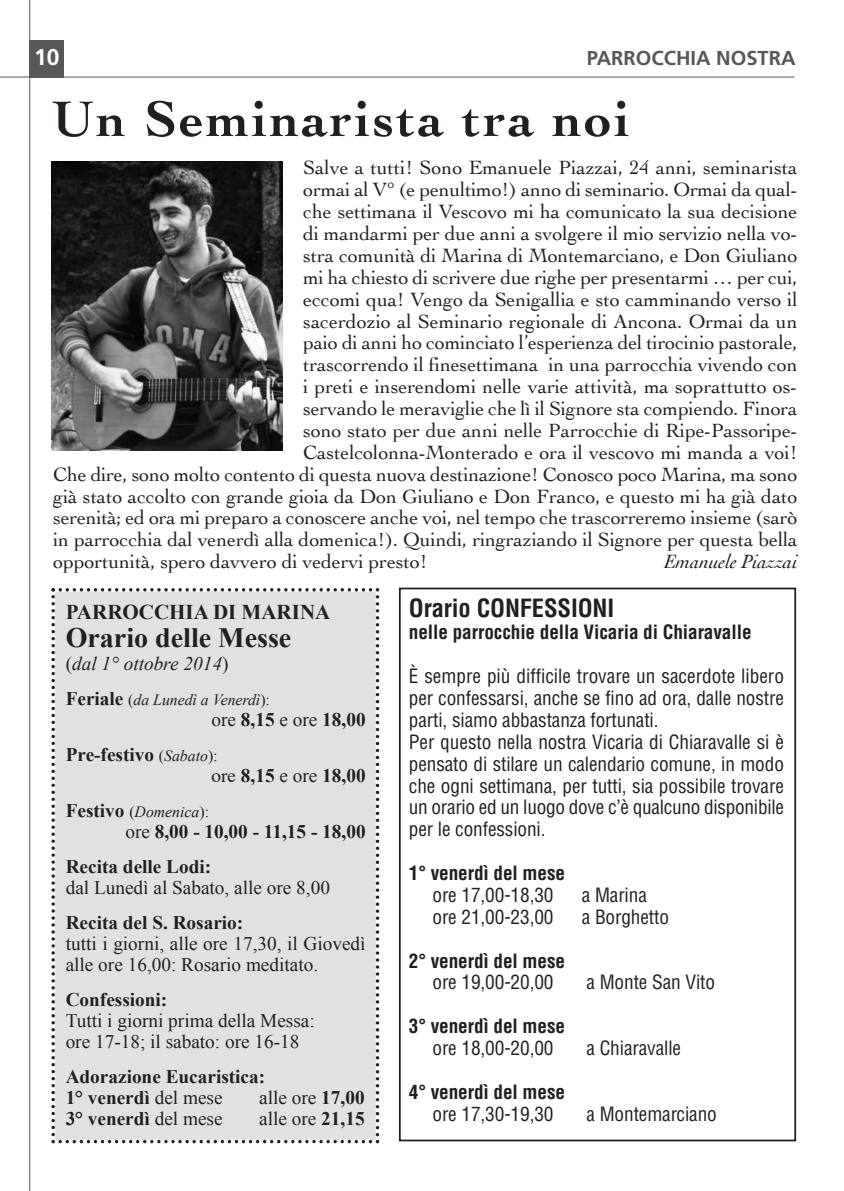
<style>
.page{position:relative;width:844px;height:1191px;background:#fff}
.page>*{position:absolute;margin:0;border:0;box-sizing:border-box;transform-origin:0 0}
.t1{font:700 52.5px "Cochin";letter-spacing:.05em;color:#231f20}
.t2{font:700 28px "Times New Roman";color:#231f20}
.t3{font:700 condensed 24.5px "Helvetica";letter-spacing:-.005em;color:#231f20}
.t4{font:700 22.75px "Frutiger";color:#fff}
.t5{font:700 21px "Times New Roman";color:#231f20}
.t6{font:20.12px "Cochin";letter-spacing:-.005em;color:#231f20}
.t7{font:700 20.12px "Frutiger";color:#57585a}
.t8{font:italic 20.12px "Cochin";letter-spacing:-.005em;color:#231f20}
.t9{font:condensed 19.25px/21.9px "Helvetica";letter-spacing:-.005em;color:#231f20}
.t10{font:700 19.25px/35px "Times New Roman";color:#231f20}
.t11{font:19.25px/21px "Times New Roman";color:#231f20}
.t12{font:700 condensed 19.25px "Helvetica";letter-spacing:-.005em;color:#231f20}
.t13{font:italic 19.25px "Times New Roman";color:#231f20}
.t14{font:italic 15.75px "Times New Roman";color:#231f20}
.s1{font-style:normal}
.s2{font-weight:700;font-style:normal;font-size:19.25px}
.s3{font-weight:400}
.s4{font-weight:400;font-size:15.75px}
.s5{font-weight:400;font-style:italic;font-size:15.75px}
.s6{font-family:"Times";font-weight:400}
.s7{font-weight:700}
</style>
<div class="page">
<hr style="left:0;top:77px;width:794px;height:1px;background:#57585a">
<hr style="left:29px;top:0;width:1px;height:1191px;background:#57585a">
<div style="left:30px;top:40px;width:34px;height:37px;background:#57585a"></div>
<img style="left:51px;top:161px;width:231px;height:289px">
<div style="left:51px;top:588px;width:328px;height:555px;background:#e0e1e3"></div>
<div style="left:399px;top:587px;width:396px;height:554px;border:2px solid #231f20"></div>
<p class="t4" style="left:34px;top:48px;width:27px">10</p>
<p class="t7" style="left:587px;top:50px;width:210px">PARROCCHIA NOSTRA</p>
<h1 class="t1" style="left:52px;top:88px;width:579px">Un Seminarista tra noi</h1>
<p class="t6" style="left:303px;top:156px;width:495px">Salve a tutti! Sono Emanuele Piazzai, 24 anni, seminarista</p>
<p class="t6" style="left:303px;top:178px;width:495px">ormai al V° (e penultimo!) anno di seminario. Ormai da qual-</p>
<p class="t6" style="left:303px;top:200px;width:495px">che settimana il Vescovo mi ha comunicato la sua decisione</p>
<p class="t6" style="left:303px;top:222px;width:495px">di mandarmi per due anni a svolgere il mio servizio nella vo-</p>
<p class="t6" style="left:303px;top:244px;width:495px">stra comunità di Marina di Montemarciano, e Don Giuliano</p>
<p class="t6" style="left:303px;top:266px;width:495px">mi ha chiesto di scrivere due righe per presentarmi … per cui,</p>
<p class="t6" style="left:303px;top:287px;width:495px">eccomi qua! Vengo da Senigallia e sto camminando verso il</p>
<p class="t6" style="left:303px;top:309px;width:495px">sacerdozio al Seminario regionale di Ancona. Ormai da un</p>
<p class="t6" style="left:303px;top:331px;width:495px">paio di anni ho cominciato l’esperienza del tirocinio pastorale,</p>
<p class="t6" style="left:303px;top:353px;width:495px">trascorrendo il finesettimana in una parrocchia vivendo con</p>
<p class="t6" style="left:303px;top:375px;width:495px">i preti e inserendomi nelle varie attività, ma soprattutto os-</p>
<p class="t6" style="left:303px;top:397px;width:495px">servando le meraviglie che lì il Signore sta compiendo. Finora</p>
<p class="t6" style="left:303px;top:419px;width:495px">sono stato per due anni nelle Parrocchie di Ripe-Passoripe-</p>
<p class="t6" style="left:303px;top:441px;width:495px">Castelcolonna-Monterado e ora il vescovo mi manda a voi!</p>
<p class="t6" style="left:53px;top:462px;width:745px">Che dire, sono molto contento di questa nuova destinazione! Conosco poco Marina, ma sono</p>
<p class="t6" style="left:53px;top:484px;width:745px">già stato accolto con grande gioia da Don Giuliano e Don Franco, e questo mi ha già dato</p>
<p class="t6" style="left:53px;top:506px;width:745px">serenità; ed ora mi preparo a conoscere anche voi, nel tempo che trascorreremo insieme (sarò</p>
<p class="t6" style="left:53px;top:528px;width:745px">in parrocchia dal venerdì alla domenica!). Quindi, ringraziando il Signore per questa bella</p>
<p class="t6" style="left:53px;top:550px;width:376px">opportunità, spero davvero di vedervi presto!</p>
<p class="t8" style="left:664px;top:550px;width:135px">Emanuele Piazzai</p>
<p class="t5" style="left:66px;top:600px;width:266px">PARROCChIA DI MARINA</p>
<h2 class="t2" style="left:66px;top:622px;width:227px">Orario delle Messe</h2>
<p class="t13" style="left:66px;top:652px;width:164px"><span class="s1">(</span>dal 1° ottobre 2014<span class="s1">)</span></p>
<p class="t14" style="left:66px;top:690px;width:206px"><span class="s2">Feriale</span> <span class="s1">(</span>da Lunedì a Venerdì<span class="s1">):</span></p>
<p class="t10" style="left:66px;top:701px;width:301px;text-indent:146px"><span class="s3">ore</span> 8,15 <span class="s3">e ore</span> 18,00<br>Pre-festivo <span class="s4">(</span><span class="s5">Sabato</span><span class="s4">):</span></p>
<p class="t10" style="left:211px;top:757px;width:155px"><span class="s6">ore</span> 8,15 <span class="s3">e ore</span> 18,00</p>
<p class="t14" style="left:66px;top:802px;width:145px"><span class="s2">Festivo</span> <span class="s1">(</span>Domenica<span class="s1">):</span></p>
<p class="t10" style="left:66px;top:813px;width:301px;text-indent:60px"><span class="s3">ore</span> 8,00 - 10,00 - 11,15 - 18,00<br>Recita delle Lodi:</p>
<p class="t11" style="left:66px;top:876px;width:266px">dal Lunedì al Sabato, alle ore 8,00</p>
<p class="t10" style="left:66px;top:904px;width:179px">Recita del S. Rosario:</p>
<p class="t11" style="left:66px;top:932px;width:301px">tutti i giorni, alle ore 17,30, il Giovedì alle ore 16,00: Rosario meditato.</p>
<p class="t10" style="left:66px;top:981px;width:103px">Confessioni:</p>
<p class="t11" style="left:66px;top:1009px;width:250px">Tutti i giorni prima della Messa: ore 17-18; il sabato: ore 16-18</p>
<p class="t10" style="left:66px;top:1065px;width:201px;line-height:21px">Adorazione Eucaristica:<br>1° venerdì <span class="s3">del mese</span></p>
<p class="t11" style="left:259px;top:1086px;width:107px">alle ore <span class="s7">17,00</span></p>
<p class="t10" style="left:66px;top:1100px;width:158px">3° venerdì <span class="s3">del mese</span></p>
<p class="t11" style="left:259px;top:1107px;width:107px">alle ore <span class="s7">21,15</span></p>
<p class="t3" style="left:409px;top:594px;width:207px">Orario CONFESSIONI</p>
<p class="t12" style="left:409px;top:621px;width:344px">nelle parrocchie della Vicaria di Chiaravalle</p>
<p class="t9" style="left:409px;top:665px;width:376px">È sempre più difficile trovare un sacerdote libero per confessarsi, anche se fino ad ora, dalle nostre parti, siamo abbastanza fortunati.<br>Per questo nella nostra Vicaria di Chiaravalle si è pensato di stilare un calendario comune, in modo che ogni settimana, per tutti, sia possibile trovare un orario ed un luogo dove c’è qualcuno disponibile per le confessioni.</p>
<p class="t12" style="left:409px;top:862px;width:158px">1° venerdì del mese</p>
<p class="t9" style="left:432px;top:884px;width:123px">ore 17,00-18,30</p>
<p class="t9" style="left:581px;top:884px;width:67px">a Marina</p>
<p class="t9" style="left:432px;top:906px;width:123px">ore 21,00-23,00</p>
<p class="t9" style="left:581px;top:906px;width:89px">a Borghetto</p>
<p class="t12" style="left:409px;top:949px;width:158px">2° venerdì del mese</p>
<p class="t9" style="left:432px;top:972px;width:123px">ore 19,00-20,00</p>
<p class="t9" style="left:586px;top:972px;width:130px">a Monte San Vito</p>
<p class="t12" style="left:409px;top:1015px;width:158px">3° venerdì del mese</p>
<p class="t9" style="left:432px;top:1037px;width:123px">ore 18,00-20,00</p>
<p class="t9" style="left:586px;top:1037px;width:96px">a Chiaravalle</p>
<p class="t12" style="left:409px;top:1081px;width:158px">4° venerdì del mese</p>
<p class="t9" style="left:432px;top:1103px;width:123px">ore 17,30-19,30</p>
<p class="t9" style="left:586px;top:1103px;width:132px">a Montemarciano</p>
</div>
